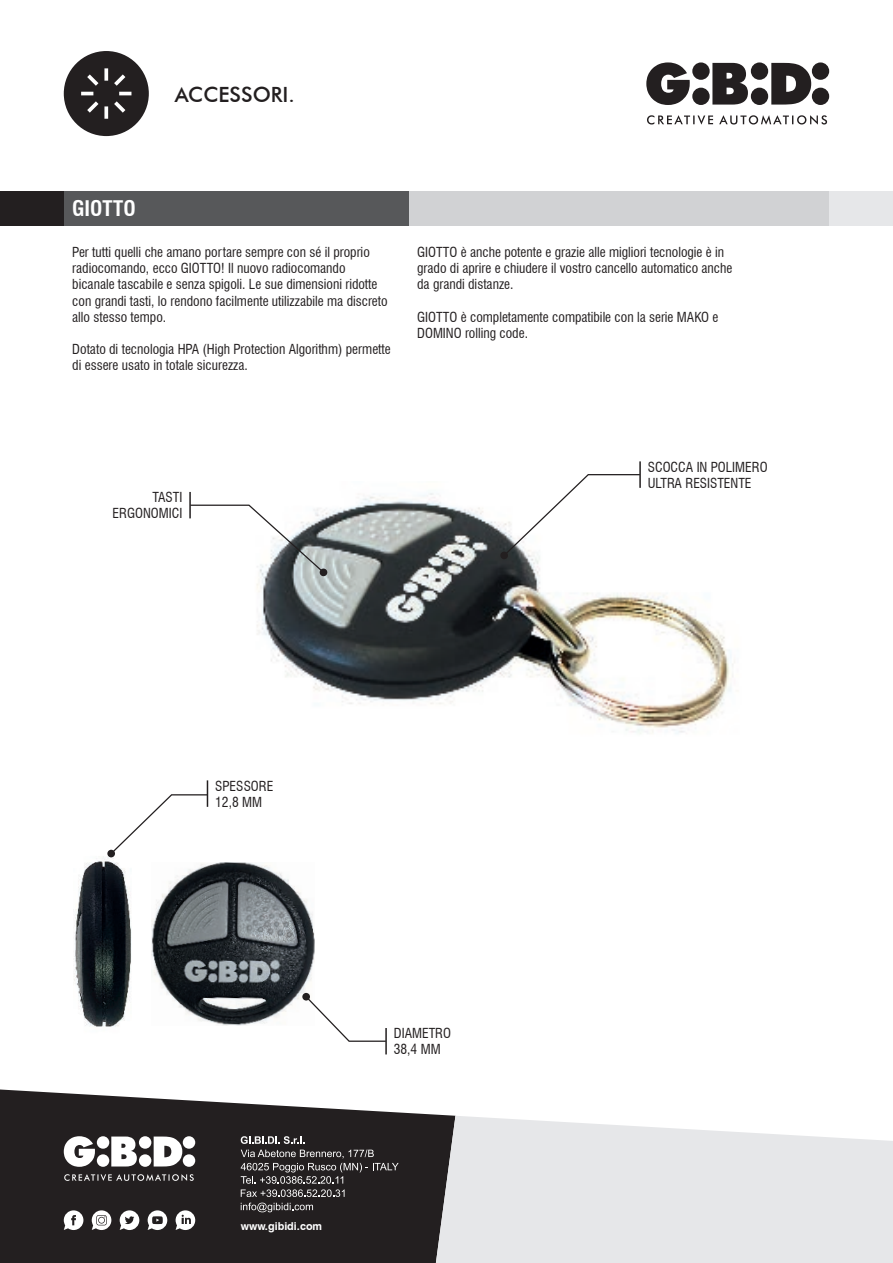
<style>
.page{position:relative;width:893px;height:1263px;background:#fff}
.page>*{position:absolute;margin:0;border:0;box-sizing:border-box;transform-origin:0 0}
.t1{font:500 21px "Futura BT";color:#231f20}
.t2{font:700 condensed 21px "Swiss 721 BT";color:#fff}
.t3{font:condensed 13.5px/16.2px "Swiss 721 BT";color:#231f20}
.t4{font:700 10.8px "Swiss 721 BT";color:#fff}
</style>
<div class="page">
<svg style="left:0;top:1089px;width:455px;height:174px;background:#3b3738"></svg>
<svg style="left:64px;top:1136px;width:131px;height:45px"></svg>
<svg style="left:64px;top:1210px;width:19px;height:20px"></svg>
<svg style="left:148px;top:1210px;width:19px;height:20px"></svg>
<svg style="left:176px;top:1210px;width:19px;height:20px"></svg>
<svg style="left:120px;top:1210px;width:19px;height:20px"></svg>
<svg style="left:92px;top:1210px;width:19px;height:20px"></svg>
<svg style="left:241px;top:1136px;width:158px;height:76px;background:#3e3a3b"></svg>
<svg style="left:434px;top:1116px;width:459px;height:147px;background:#e3e3e5"></svg>
<svg style="left:646px;top:62px;width:183px;height:63px"></svg>
<div style="left:64px;top:191px;width:829px;height:34px;background:#e6e7e9"></div>
<div style="left:0;top:191px;width:64px;height:34px;background:#231f20"></div>
<div style="left:64px;top:51px;width:85px;height:85px;background:#231f20;border-radius:50%"></div>
<svg style="left:81px;top:68px;width:50px;height:51px"></svg>
<div style="left:408px;top:191px;width:421px;height:34px;background:#d1d2d4"></div>
<div style="left:64px;top:191px;width:344px;height:34px;background:#57585a"></div>
<img style="left:256px;top:493px;width:479px;height:241px">
<svg style="left:502px;top:474px;width:139px;height:83px"></svg>
<div style="left:500px;top:552px;width:8px;height:7px;background:#231f20;border-radius:50%"></div>
<hr style="left:639px;top:461px;width:2px;height:27px;background:#231f20">
<svg style="left:189px;top:504px;width:136px;height:70px"></svg>
<div style="left:320px;top:568px;width:7px;height:8px;background:#231f20;border-radius:50%"></div>
<hr style="left:189px;top:492px;width:2px;height:26px;background:#231f20">
<img style="left:151px;top:862px;width:164px;height:163px">
<img style="left:74px;top:850px;width:58px;height:177px">
<div style="left:107px;top:850px;width:8px;height:7px;background:#231f20;border-radius:50%"></div>
<svg style="left:109px;top:780px;width:100px;height:75px"></svg>
<svg style="left:304px;top:995px;width:81px;height:47px"></svg>
<div style="left:302px;top:993px;width:8px;height:7px;background:#231f20;border-radius:50%"></div>
<hr style="left:385px;top:1028px;width:2px;height:26px;background:#231f20">
<h1 class="t1" style="left:175px;top:81px;width:122px">ACCESSORI.</h1>
<h1 class="t2" style="left:72px;top:196px;width:65px">GIOTTO</h1>
<p class="t3" style="left:72px;top:244px;width:317px">Per tutti quelli che amano portare sempre con sé il proprio radiocomando, ecco GIOTTO! Il nuovo radiocomando bicanale tascabile e senza spigoli. Le sue dimensioni ridotte con grandi tasti, lo rendono facilmente utilizzabile ma discreto allo stesso tempo.</p>
<p class="t3" style="left:72px;top:341px;width:320px">Dotato di tecnologia HPA (High Protection Algorithm) permette di essere usato in totale sicurezza.</p>
<p class="t3" style="left:417px;top:244px;width:317px">GIOTTO è anche potente e grazie alle migliori tecnologie è in grado di aprire e chiudere il vostro cancello automatico anche da grandi distanze.</p>
<p class="t3" style="left:417px;top:309px;width:303px">GIOTTO è completamente compatibile con la serie MAKO e<br>DOMINO rolling code.</p>
<p class="t3" style="left:113px;top:489px;width:71px;text-align:right">TASTI<br>ERGONOMICI</p>
<p class="t3" style="left:648px;top:459px;width:121px">SCOCCA IN POLIMERO<br>ULTRA RESISTENTE</p>
<p class="t3" style="left:215px;top:778px;width:60px">SPESSORE<br>12,8 MM</p>
<p class="t4" style="left:241px;top:1219px;width:83px">www.gibidi.com</p>
<p class="t3" style="left:394px;top:1025px;width:59px">DIAMETRO<br>38,4 MM</p>
</div>
